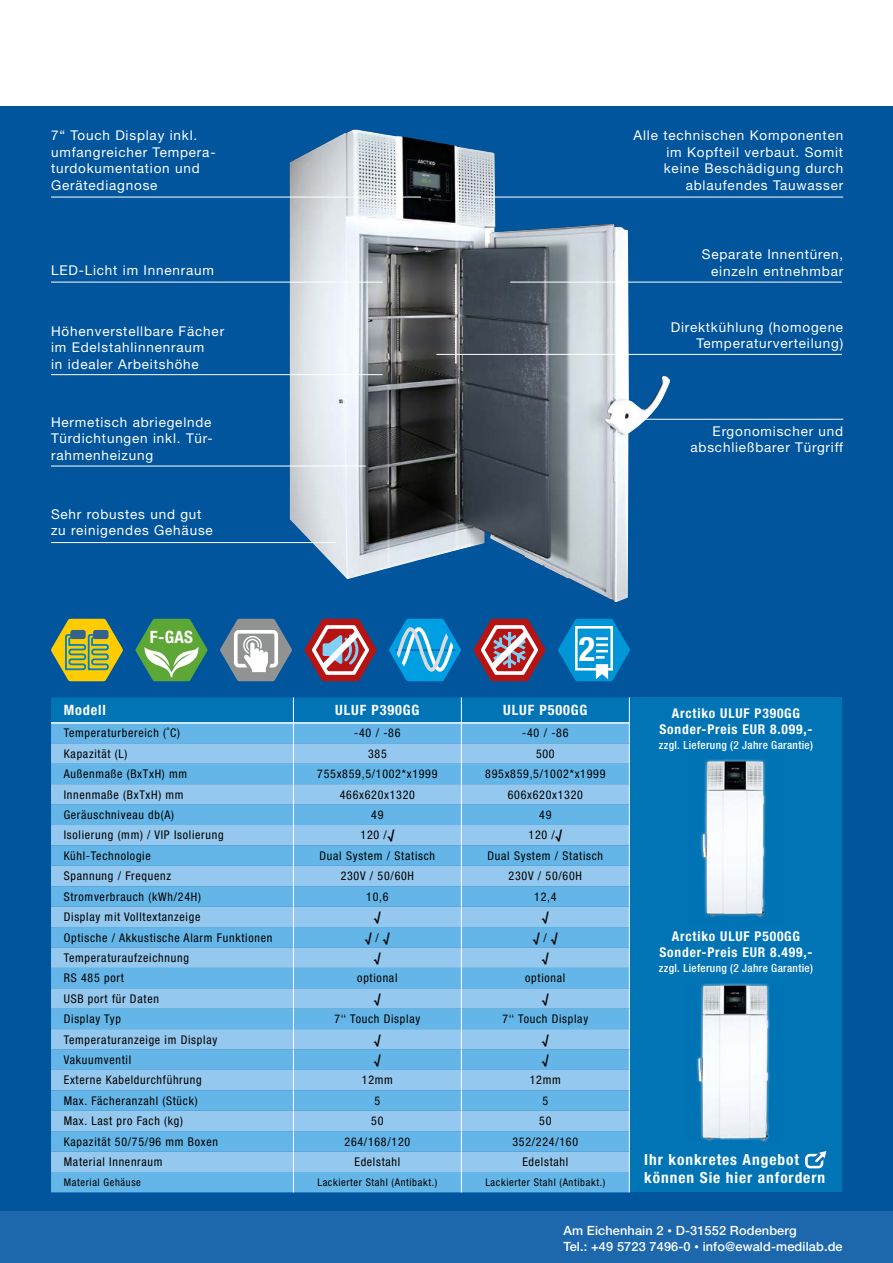
<style>
.page{position:relative;width:893px;height:1263px;background:#fff}
.page>*{position:absolute;margin:0;border:0;box-sizing:border-box;transform-origin:0 0}
.t1{font:700 condensed 34.05px "Helvetica Neue LT Std";color:#fff}
.t2{font:700 condensed 16.95px "Helvetica Neue LT Std";color:#fff}
.t3{font:700 condensed 15.45px/18px "Helvetica Neue LT Pro";letter-spacing:.06em;color:#fff}
.t4{font:700 condensed 14.25px "Helvetica Neue LT Pro";letter-spacing:.06em;color:#fff}
.t5{font:13.5px/16.5px "Helvetica Neue LT";letter-spacing:.06em;color:#fff;text-align:right}
.t6{font:700 condensed 13.5px/16.5px "Helvetica Neue LT Pro";letter-spacing:.06em;color:#fff;text-align:center}
.t7{font:500 12.75px/16.5px "Helvetica Neue LT";letter-spacing:.01em;color:#fff}
.t8{font:condensed 12px "Helvetica Neue LT Std";letter-spacing:.06em;color:#000}
.t9{font:700 condensed 12px "Helvetica Neue LT Pro";color:#000}
.t10{font:500 condensed 11.25px "Helvetica Neue LT Pro";letter-spacing:.03em;color:#fff}
.t11{font:condensed 10.5px "Helvetica Neue LT Std";letter-spacing:.06em;color:#000}
.s1{font-family:"Helvetica Neue LT Pro";font-weight:700}
.s2{font-family:"Helvetica Neue LT Std";font-weight:400}
.s3{font-size:9px}
</style>
<div class="page">
<div style="left:0;top:106px;width:893px;height:1157px;background:#00559d"></div>
<div style="left:629px;top:697px;width:213px;height:495px;background:#0074b5"></div>
<img style="left:290px;top:129px;width:380px;height:473px">
<hr style="left:51px;top:197px;width:370px;height:1px;background:#fff">
<hr style="left:51px;top:282px;width:332px;height:1px;background:#fff">
<hr style="left:51px;top:374px;width:332px;height:1px;background:#fff">
<hr style="left:51px;top:466px;width:315px;height:1px;background:#fff">
<hr style="left:51px;top:542px;width:285px;height:1px;background:#fff">
<hr style="left:510px;top:282px;width:332px;height:1px;background:#fff">
<hr style="left:436px;top:354px;width:406px;height:1px;background:#fff">
<hr style="left:483px;top:197px;width:360px;height:1px;background:#fff">
<hr style="left:639px;top:419px;width:204px;height:1px;background:#fff">
<svg style="left:558px;top:618px;width:72px;height:64px"></svg>
<svg style="left:220px;top:618px;width:72px;height:64px"></svg>
<svg style="left:135px;top:618px;width:73px;height:64px"></svg>
<svg style="left:473px;top:618px;width:73px;height:64px"></svg>
<svg style="left:389px;top:618px;width:72px;height:64px"></svg>
<svg style="left:304px;top:618px;width:73px;height:64px"></svg>
<svg style="left:51px;top:618px;width:72px;height:64px"></svg>
<div style="left:93px;top:630px;width:15px;height:9px;background:#36638c;border-radius:3px"></div>
<svg style="left:51px;top:697px;width:579px;height:495px;background:#74bae7"></svg>
<img style="left:700px;top:759px;width:66px;height:159px">
<img style="left:696px;top:984px;width:74px;height:157px">
<div style="left:0;top:1212px;width:893px;height:51px;background:#1d68ac"></div>
<div style="left:805px;top:1154px;width:18px;height:14px;border:3px solid #fff;border-radius:4px"></div>
<svg style="left:813px;top:1150px;width:14px;height:14px"></svg>
<p class="t5" style="left:51px;top:127px;width:166px;text-align:left">7“ Touch Display inkl. umfangreicher Tempera&shy;turdokumentation und<br>Gerätediagnose</p>
<p class="t5" style="left:633px;top:127px;width:211px">Alle technischen Komponenten im Kopfteil verbaut. Somit keine Beschädigung durch ablaufendes Tauwasser</p>
<p class="t5" style="left:51px;top:262px;width:165px">LED-Licht im Innenraum</p>
<p class="t5" style="left:51px;top:323px;width:175px;text-align:left">Höhenverstellbare Fächer im Edelstahlinnenraum<br>in idealer Arbeitshöhe</p>
<p class="t5" style="left:702px;top:246px;width:143px">Separate Innentüren, einzeln entnehmbar</p>
<p class="t5" style="left:671px;top:318px;width:174px">Direktkühlung (homogene<br>Temperaturverteilung)</p>
<p class="t5" style="left:51px;top:413px;width:163px;text-align:justify">Hermetisch abriegelnde Türdichtungen inkl. Tür&shy;rahmenheizung</p>
<p class="t5" style="left:690px;top:423px;width:154px">Ergonomischer und abschließbarer Türgriff</p>
<p class="t5" style="left:51px;top:505px;width:163px;text-align:left">Sehr robustes und gut zu reinigendes Gehäuse</p>
<h2 class="t2" style="left:150px;top:627px;width:45px">F-GAS</h2>
<h1 class="t1" style="left:579px;top:628px;width:18px">2</h1>
<p class="t4" style="left:64px;top:702px;width:44px">Modell</p>
<p class="t4" style="left:335px;top:702px;width:86px">ULUF P390GG</p>
<p class="t4" style="left:503px;top:702px;width:86px">ULUF P500GG</p>
<p class="t8" style="left:64px;top:726px;width:118px">Temperaturbereich (˚C)</p>
<p class="t8" style="left:354px;top:726px;width:48px">-40 / -86</p>
<p class="t8" style="left:522px;top:726px;width:48px">-40 / -86</p>
<p class="t8" style="left:64px;top:747px;width:65px">Kapazität (L)</p>
<p class="t8" style="left:368px;top:747px;width:20px">385</p>
<p class="t8" style="left:536px;top:747px;width:20px">500</p>
<p class="t8" style="left:64px;top:767px;width:125px">Außenmaße (BxTxH) mm</p>
<p class="t8" style="left:317px;top:767px;width:122px">755x859,5/1002*x1999</p>
<p class="t8" style="left:485px;top:767px;width:122px">895x859,5/1002*x1999</p>
<p class="t8" style="left:64px;top:787px;width:121px">Innenmaße (BxTxH) mm</p>
<p class="t8" style="left:340px;top:787px;width:77px">466x620x1320</p>
<p class="t8" style="left:508px;top:787px;width:77px">606x620x1320</p>
<p class="t8" style="left:64px;top:808px;width:112px">Geräuschniveau db(A)</p>
<p class="t8" style="left:371px;top:808px;width:14px">49</p>
<p class="t8" style="left:539px;top:808px;width:14px">49</p>
<p class="t8" style="left:64px;top:828px;width:161px">Isolierung (mm) / VIP Isolierung</p>
<p class="t8" style="left:361px;top:828px;width:35px">120 /<span class="s1">√</span></p>
<p class="t8" style="left:528px;top:828px;width:35px">120 /<span class="s1">√</span></p>
<p class="t8" style="left:64px;top:849px;width:88px">Kühl-Technologie</p>
<p class="t8" style="left:320px;top:849px;width:117px">Dual System / Statisch</p>
<p class="t8" style="left:487px;top:849px;width:117px">Dual System / Statisch</p>
<p class="t8" style="left:64px;top:869px;width:109px">Spannung / Frequenz</p>
<p class="t8" style="left:341px;top:869px;width:75px">230V / 50/60H</p>
<p class="t8" style="left:509px;top:869px;width:75px">230V / 50/60H</p>
<p class="t8" style="left:64px;top:889px;width:139px">Stromverbrauch (kWh/24H)</p>
<p class="t8" style="left:366px;top:889px;width:24px">10,6</p>
<p class="t8" style="left:534px;top:889px;width:24px">12,4</p>
<p class="t8" style="left:64px;top:910px;width:138px">Display mit Volltextanzeige</p>
<p class="t9" style="left:374px;top:910px;width:8px">√</p>
<p class="t9" style="left:542px;top:910px;width:8px">√</p>
<p class="t8" style="left:64px;top:930px;width:210px">Optische / Akkustische Alarm Funktionen</p>
<p class="t9" style="left:365px;top:930px;width:26px">√ <span class="s2">/</span> √</p>
<p class="t9" style="left:533px;top:930px;width:26px">√ <span class="s2">/</span> √</p>
<p class="t8" style="left:64px;top:951px;width:127px">Temperaturaufzeichnung</p>
<p class="t9" style="left:374px;top:950px;width:8px">√</p>
<p class="t9" style="left:542px;top:950px;width:8px">√</p>
<p class="t8" style="left:64px;top:971px;width:62px">RS 485 port</p>
<p class="t8" style="left:357px;top:971px;width:42px">optional</p>
<p class="t8" style="left:525px;top:971px;width:42px">optional</p>
<p class="t8" style="left:64px;top:991px;width:97px">USB port für Daten</p>
<p class="t9" style="left:374px;top:991px;width:8px">√</p>
<p class="t9" style="left:542px;top:991px;width:8px">√</p>
<p class="t8" style="left:64px;top:1012px;width:59px">Display Typ</p>
<p class="t8" style="left:334px;top:1012px;width:87px">7‘‘ Touch Display</p>
<p class="t8" style="left:502px;top:1012px;width:87px">7‘‘ Touch Display</p>
<p class="t8" style="left:64px;top:1032px;width:155px">Temperaturanzeige im Display</p>
<p class="t9" style="left:374px;top:1032px;width:8px">√</p>
<p class="t9" style="left:542px;top:1032px;width:8px">√</p>
<p class="t8" style="left:64px;top:1053px;width:69px">Vakuumventil</p>
<p class="t9" style="left:374px;top:1052px;width:8px">√</p>
<p class="t9" style="left:542px;top:1052px;width:8px">√</p>
<p class="t8" style="left:64px;top:1073px;width:139px">Externe Kabeldurchführung</p>
<p class="t8" style="left:362px;top:1073px;width:33px">12mm</p>
<p class="t8" style="left:530px;top:1073px;width:33px">12mm</p>
<p class="t8" style="left:64px;top:1094px;width:135px">Max. Fächeranzahl (Stück)</p>
<p class="t8" style="left:374px;top:1094px;width:7px">5</p>
<p class="t8" style="left:542px;top:1094px;width:7px">5</p>
<p class="t8" style="left:64px;top:1114px;width:121px">Max. Last pro Fach (kg)</p>
<p class="t8" style="left:371px;top:1114px;width:14px">50</p>
<p class="t8" style="left:539px;top:1114px;width:14px">50</p>
<p class="t8" style="left:64px;top:1134px;width:156px">Kapazität 50/75/96 mm Boxen</p>
<p class="t8" style="left:344px;top:1134px;width:67px">264/168/120</p>
<p class="t8" style="left:512px;top:1134px;width:67px">352/224/160</p>
<p class="t8" style="left:64px;top:1155px;width:100px">Material Innenraum</p>
<p class="t8" style="left:354px;top:1155px;width:47px">Edelstahl</p>
<p class="t8" style="left:522px;top:1155px;width:47px">Edelstahl</p>
<p class="t11" style="left:64px;top:1176px;width:79px">Material Gehäuse</p>
<p class="t11" style="left:317px;top:1176px;width:122px">Lackierter Stahl (Antibakt.)</p>
<p class="t11" style="left:485px;top:1176px;width:122px">Lackierter Stahl (Antibakt.)</p>
<p class="t6" style="left:659px;top:705px;width:154px">Arctiko ULUF P390GG<br>Sonder-Preis EUR 8.099,-</p>
<p class="t10" style="left:659px;top:738px;width:156px">zzgl. Lieferung (2 Jahre Garantie)</p>
<p class="t6" style="left:659px;top:928px;width:154px">Arctiko ULUF P500GG<br>Sonder-Preis EUR 8.499,-</p>
<p class="t10" style="left:659px;top:962px;width:156px">zzgl. Lieferung (2 Jahre Garantie)</p>
<p class="t3" style="left:644px;top:1150px;width:182px">Ihr konkretes Angebot können Sie hier anfordern</p>
<p class="t7" style="left:563px;top:1222px;width:281px">Am Eichenhain 2 <span class="s3">•</span> D-31552 Rodenberg<br>Tel.: +49 5723 7496-0 <span class="s3">•</span> info@ewald-medilab.de</p>
</div>
